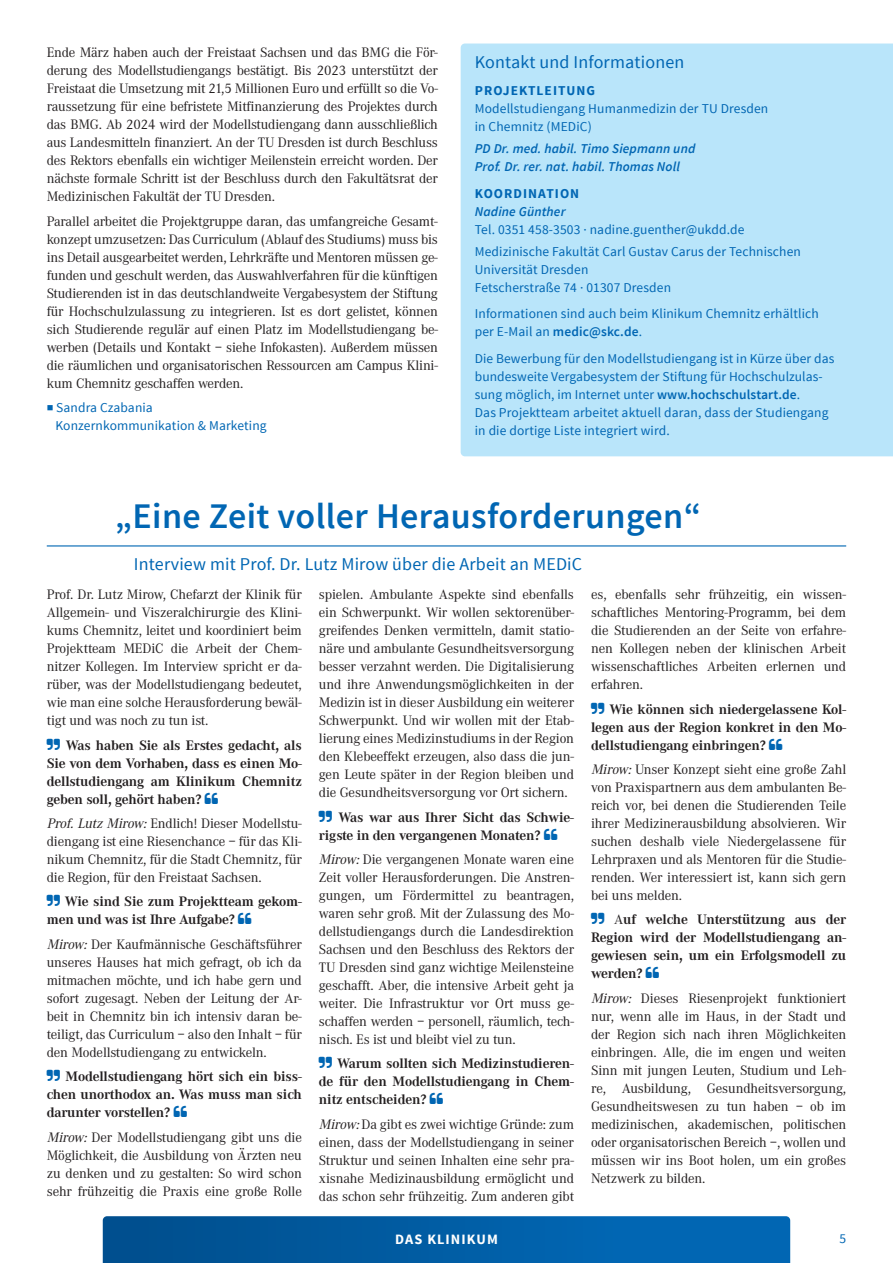
<style>
.page{position:relative;width:893px;height:1263px;background:#fff}
.page>*{position:absolute;margin:0;border:0;box-sizing:border-box;transform-origin:0 0}
.t1{font:600 36px "Source Sans Pro";letter-spacing:.01em;color:#0166b3}
.t2{font:18px "Source Sans Pro";letter-spacing:.01em;color:#0166b3}
.t3{font:14.25px/18px "Corporate A";letter-spacing:-.01em;color:#231f20;text-align:justify}
.t4{font:700 14.25px/18px "Corporate A";letter-spacing:-.01em;color:#231f20;text-align:justify}
.t5{font:700 14.25px "Source Sans Pro";letter-spacing:.075em;color:#fff}
.t6{font:13.5px/18px "Source Sans Pro";letter-spacing:.01em;color:#0166b3}
.t7{font:italic 600 13.5px/18px "Source Sans Pro";letter-spacing:.01em;color:#0166b3}
.t8{font:700 13.5px "Source Sans Pro";letter-spacing:.075em;color:#0166b3}
.s1{font-weight:600}
.s2{font-style:italic}
.s3{font-weight:400}
</style>
<div class="page">
<svg style="left:103px;top:1216px;width:687px;height:47px;background:#015da4"></svg>
<div style="left:461px;top:44px;width:432px;height:412px;background:#b9e5fa"></div>
<hr style="left:47px;top:545px;width:799px;height:1px;background:#0166b3">
<p class="t3" style="left:47px;top:44px;width:393px">Ende März haben auch der Freistaat Sachsen und das BMG die För&shy;derung des Modellstudiengangs bestätigt. Bis 2023 unterstützt der Freistaat die Umsetzung mit 21,5 Millionen Euro und erfüllt so die Vo&shy;raussetzung für eine befristete Mitfinanzierung des Projektes durch das BMG. Ab 2024 wird der Modellstudiengang dann ausschließlich aus Landesmitteln finanziert. An der TU Dresden ist durch Beschluss des Rektors ebenfalls ein wichtiger Meilenstein erreicht worden. Der nächste formale Schritt ist der Beschluss durch den Fakultätsrat der Medizinischen Fakultät der TU Dresden.</p>
<p class="t3" style="left:47px;top:212px;width:393px">Parallel arbeitet die Projektgruppe daran, das umfangreiche Gesamt&shy;konzept umzusetzen: Das Curriculum (Ablauf des Studiums) muss bis ins Detail ausgearbeitet werden, Lehrkräfte und Mentoren müssen ge&shy;funden und geschult werden, das Auswahlverfahren für die künftigen Studierenden ist in das deutschlandweite Vergabesystem der Stiftung für Hochschulzulassung zu integrieren. Ist es dort gelistet, können sich Studierende regulär auf einen Platz im Modellstudiengang be&shy;werben (Details und Kontakt – siehe Infokasten). Außerdem müssen die räumlichen und organisatorischen Ressourcen am Campus Klini&shy;kum Chemnitz geschaffen werden.</p>
<p class="t6" style="left:55px;top:399px;width:213px;text-indent:-9px">■ Sandra Czabania<br>Konzernkommunikation &amp; Marketing</p>
<p class="t2" style="left:475px;top:51px;width:211px">Kontakt und Informationen</p>
<p class="t8" style="left:475px;top:82px;width:122px">PROJEKTLEITUNG</p>
<p class="t6" style="left:475px;top:100px;width:295px">Modellstudiengang Humanmedizin der TU Dresden in Chemnitz (MEDiC)</p>
<p class="t7" style="left:475px;top:140px;width:222px">PD Dr. med. habil. Timo Siepmann und<br>Prof. Dr. rer. nat. habil. Thomas Noll</p>
<p class="t8" style="left:475px;top:185px;width:106px">KOORDINATION</p>
<p class="t7" style="left:475px;top:202px;width:92px">Nadine Günther</p>
<p class="t6" style="left:475px;top:218px;width:328px;line-height:22.2px">Tel. 0351 458-3503 · nadine.guenther@ukdd.de<br>Medizinische Fakultät Carl Gustav Carus der Technischen</p>
<p class="t6" style="left:475px;top:261px;width:198px">Universität Dresden<br>Fetscherstraße 74 · 01307 Dresden</p>
<p class="t6" style="left:475px;top:305px;width:345px">Informationen sind auch beim Klinikum Chemnitz erhältlich per E-Mail an <span class="s1">medic@skc.de</span>.</p>
<p class="t6" style="left:475px;top:350px;width:361px">Die Bewerbung für den Modellstudiengang ist in Kürze über das bundesweite Vergabesystem der Stiftung für Hochschulzulas&shy;sung möglich, im Internet unter <span class="s1">www.hochschulstart.de</span>.<br>Das Projektteam arbeitet aktuell daran, dass der Studiengang in die dortige Liste integriert wird.</p>
<h1 class="t1" style="left:115px;top:493px;width:588px">„Eine Zeit voller Herausforderungen“</h1>
<p class="t2" style="left:134px;top:553px;width:450px">Interview mit Prof. Dr. Lutz Mirow über die Arbeit an MEDiC</p>
<p class="t3" style="left:319px;top:586px;width:257px">spielen. Ambulante Aspekte sind ebenfalls ein Schwerpunkt. Wir wollen sektorenüber&shy;greifendes Denken vermitteln, damit statio&shy;näre und ambulante Gesundheitsversorgung besser verzahnt werden. Die Digitalisierung und ihre Anwendungsmöglichkeiten in der Medizin ist in dieser Ausbildung ein weiterer Schwerpunkt. Und wir wollen mit der Etab&shy;lierung eines Medizinstudiums in der Region den Klebeeffekt erzeugen, also dass die jun&shy;gen Leute später in der Region bleiben und die Gesundheitsversorgung vor Ort sichern.</p>
<p class="t4" style="left:319px;top:808px;width:257px;text-indent:19px">Was war aus Ihrer Sicht das Schwie&shy;rigste in den vergangenen Monaten?</p>
<p class="t3" style="left:319px;top:851px;width:257px"><span class="s2">Mirow:</span>Die vergangenen Monate waren eine Zeit voller Herausforderungen. Die Anstren&shy;gungen, um Fördermittel zu beantragen, waren sehr groß. Mit der Zulassung des Mo&shy;dellstudiengangs durch die Landesdirektion Sachsen und den Beschluss des Rektors der TU Dresden sind ganz wichtige Meilensteine geschafft. Aber, die intensive Arbeit geht ja weiter. Die Infrastruktur vor Ort muss ge&shy;schaffen werden – personell, räumlich, tech&shy;nisch. Es ist und bleibt viel zu tun.</p>
<p class="t4" style="left:319px;top:1055px;width:257px;text-indent:18px">Warum sollten sich Medizinstudieren&shy;de für den Modellstudiengang in Chem&shy;nitz entscheiden?</p>
<p class="t3" style="left:319px;top:1115px;width:257px"><span class="s2">Mirow:</span>Da gibt es zwei wichtige Gründe: zum einen, dass der Modellstudiengang in seiner Struktur und seinen Inhalten eine sehr pra&shy;xisnahe Medizinausbildung ermöglicht und das schon sehr frühzeitig. Zum anderen gibt</p>
<p class="t3" style="left:591px;top:586px;width:257px">es, ebenfalls sehr frühzeitig, ein wissen&shy;schaftliches Mentoring-Programm, bei dem die Studierenden an der Seite von erfahre&shy;nen Kollegen neben der klinischen Arbeit wissenschaftliches Arbeiten erlernen und erfahren.</p>
<p class="t4" style="left:591px;top:700px;width:257px;text-indent:18px">Wie können sich niedergelassene Kol&shy;legen aus der Region konkret in den Mo&shy;dellstudiengang einbringen?</p>
<p class="t3" style="left:591px;top:761px;width:257px"><span class="s2">Mirow:</span>Unser Konzept sieht eine große Zahl von Praxispartnern aus dem ambulanten Be&shy;reich vor, bei denen die Studierenden Teile ihrer Medizinerausbildung absolvieren. Wir suchen deshalb viele Niedergelassene für Lehrpraxen und als Mentoren für die Studie&shy;renden. Wer interessiert ist, kann sich gern bei uns melden.</p>
<p class="t4" style="left:591px;top:911px;width:257px;text-indent:23px"><span class="s3">A</span>uf welche Unterstützung aus der Region wird der Modellstudiengang an&shy;gewiesen sein, um ein Erfolgsmodell zu werden?</p>
<p class="t3" style="left:591px;top:989px;width:257px"><span class="s2">Mirow:</span> Dieses Riesenprojekt funktioniert nur, wenn alle im Haus, in der Stadt und der Region sich nach ihren Möglichkeiten einbringen. Alle, die im engen und weiten Sinn mit jungen Leuten, Studium und Leh&shy;re, Ausbildung, Gesundheitsversorgung, Gesundheitswesen zu tun haben – ob im medizinischen, akademischen, politischen oder organisatorischen Bereich –, wollen und müssen wir ins Boot holen, um ein großes Netzwerk zu bilden.</p>
<p class="t3" style="left:47px;top:586px;width:257px">Prof. Dr. Lutz Mirow, Chefarzt der Klinik für Allgemein- und Viszeralchirurgie des Klini&shy;kums Chemnitz, leitet und koordiniert beim Projektteam MEDiC die Arbeit der Chem&shy;nitzer Kollegen. Im Interview spricht er da&shy;rüber, was der Modellstudiengang bedeutet, wie man eine solche Herausforderung bewäl&shy;tigt und was noch zu tun ist.</p>
<p class="t4" style="left:47px;top:736px;width:257px;text-indent:19px">Was haben Sie als Erstes gedacht, als Sie von dem Vorhaben, dass es einen Mo&shy;dellstudiengang am Klinikum Chemnitz geben soll, gehört haben?</p>
<p class="t3" style="left:47px;top:815px;width:257px"><span class="s2">Prof.LutzMirow:</span>Endlich! Dieser Modellstu&shy;diengang ist eine Riesenchance – für das Kli&shy;nikum Chemnitz, für die Stadt Chemnitz, für die Region, für den Freistaat Sachsen.</p>
<p class="t4" style="left:47px;top:893px;width:257px;text-indent:18px">Wie sind Sie zum Projektteam gekom&shy;men und was ist Ihre Aufgabe?</p>
<p class="t3" style="left:47px;top:935px;width:257px"><span class="s2">Mirow:</span> Der Kaufmännische Geschäftsführer unseres Hauses hat mich gefragt, ob ich da mitmachen möchte, und ich habe gern und sofort zugesagt. Neben der Leitung der Ar&shy;beit in Chemnitz bin ich intensiv daran be&shy;teiligt, das Curriculum – also den Inhalt – für den Modellstudiengang zu entwickeln.</p>
<p class="t4" style="left:47px;top:1068px;width:257px;text-indent:19px">Modellstudiengang hört sich ein biss&shy;chen unorthodox an. Was muss man sich darunter vorstellen?</p>
<p class="t3" style="left:47px;top:1128px;width:257px"><span class="s2">Mirow:</span> Der Modellstudiengang gibt uns die Möglichkeit, die Ausbildung von Ärzten neu zu denken und zu gestalten: So wird schon sehr frühzeitig die Praxis eine große Rolle</p>
<p class="t5" style="left:395px;top:1230px;width:104px">DAS KLINIKUM</p>
<p class="t6" style="left:839px;top:1230px;width:8px">5</p>
</div>
